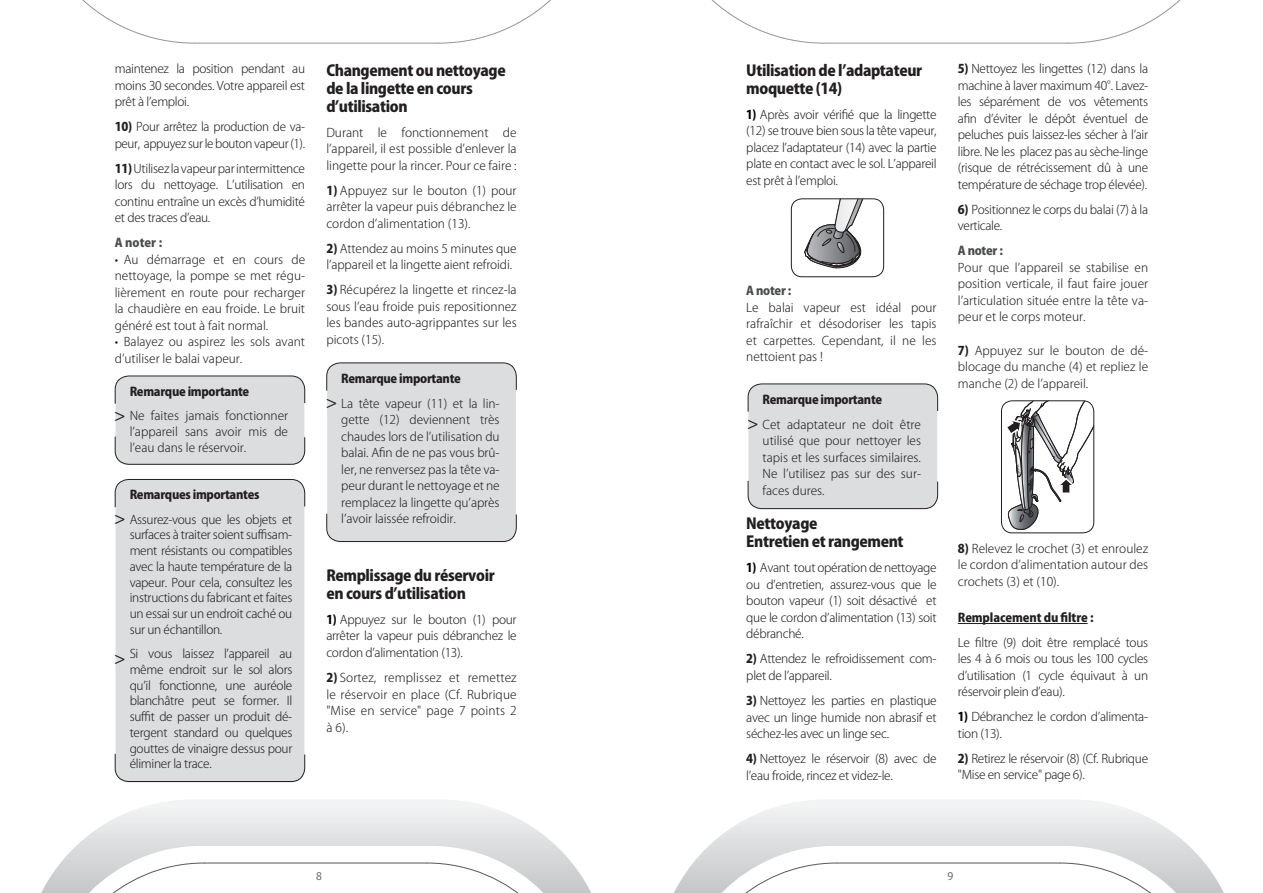
<style>
.page{position:relative;width:1263px;height:893px;background:#fff}
.page>*{position:absolute;margin:0;border:0;box-sizing:border-box;transform-origin:0 0}
.t1{font:18px "Times";color:#231f20}
.t2{font:800 15px/18px "Koz Go Std";letter-spacing:-.025em;color:#231f20}
.t3{font:300 12px/16.5px "Koz Go Std";letter-spacing:-.025em;color:#231f20;text-align:justify}
.t4{font:800 12px "Koz Go Std";letter-spacing:-.025em;color:#231f20}
.t5{font:300 12px/16.5px "Koz Go Std";color:#231f20}
.t6{font:800 12px "Koz Go Std";letter-spacing:-.025em;color:#4b4c4d}
.t7{font:10.5px "Koz Go Std";color:#57585a}
.s1{font-weight:800}
.s2{font-weight:800;color:#000}
</style>
<div class="page">
<svg style="left:711px;top:0;width:470px;height:44px"></svg>
<svg style="left:82px;top:0;width:469px;height:44px"></svg>
<svg style="left:41px;top:800px;width:550px;height:93px"></svg>
<svg style="left:44px;top:846px;width:545px;height:47px"></svg>
<svg style="left:674px;top:800px;width:550px;height:93px"></svg>
<svg style="left:676px;top:846px;width:545px;height:47px"></svg>
<hr style="left:958px;top:623px;width:129px;height:1px;background:#231f20">
<svg style="left:804px;top:200px;width:80px;height:68px"></svg>
<div style="left:791px;top:198px;width:93px;height:79px;border:1px solid #231f20;border-radius:11px"></div>
<div style="left:748px;top:384px;width:189px;height:125px;background:#dcdddf;border-radius:13px"></div>
<svg style="left:747px;top:383px;width:191px;height:29px"></svg>
<svg style="left:747px;top:481px;width:191px;height:28px"></svg>
<div style="left:1001px;top:400px;width:93px;height:133px;border:1px solid #231f20;border-radius:11px"></div>
<svg style="left:1004px;top:401px;width:90px;height:129px"></svg>
<div style="left:327px;top:363px;width:189px;height:178px;background:#dcdddf;border-radius:13px"></div>
<svg style="left:326px;top:362px;width:191px;height:29px"></svg>
<svg style="left:326px;top:513px;width:191px;height:29px"></svg>
<div style="left:116px;top:480px;width:188px;height:302px;background:#dcdddf;border-radius:13px"></div>
<svg style="left:114px;top:479px;width:191px;height:29px"></svg>
<svg style="left:114px;top:753px;width:191px;height:29px"></svg>
<div style="left:116px;top:376px;width:188px;height:89px;background:#dcdddf;border-radius:13px"></div>
<svg style="left:114px;top:375px;width:191px;height:29px"></svg>
<svg style="left:114px;top:436px;width:191px;height:29px"></svg>
<p class="t3" style="left:115px;top:61px;width:192px">maintenez la position pendant au moins 30 secondes. Votre appareil est prêt à l’emploi.</p>
<p class="t3" style="left:115px;top:119px;width:192px"><span class="s1">10)</span> Pour arrêtez la production de va&shy;peur, appuyez sur le bouton vapeur (1).</p>
<p class="t3" style="left:115px;top:160px;width:192px"><span class="s1">11)</span> Utilisez la vapeur par intermittence lors du nettoyage. L’utilisation en continu entraîne un excès d’humidité et des traces d’eau.</p>
<p class="t6" style="left:115px;top:235px;width:49px">A noter :</p>
<p class="t3" style="left:115px;top:251px;width:192px">• Au démarrage et en cours de nettoyage, la pompe se met régu&shy;lièrement en route pour recharger la chaudière en eau froide. Le bruit généré est tout à fait normal.</p>
<p class="t5" style="left:115px;top:334px;width:192px">• Balayez ou aspirez les sols avant d’utiliser le balai vapeur.</p>
<p class="t4" style="left:130px;top:384px;width:121px">Remarque importante</p>
<p class="t3" style="left:130px;top:408px;width:160px;line-height:15.8px">Ne faites jamais fonctionner l’appareil sans avoir mis de l’eau dans le réservoir.</p>
<h1 class="t1" style="left:115px;top:405px;width:12px">&gt;</h1>
<p class="t4" style="left:130px;top:487px;width:131px">Remarques importantes</p>
<p class="t3" style="left:130px;top:512px;width:164px;line-height:15.8px">Assurez-vous que les objets et surfaces à traiter soient suffisam&shy;ment résistants ou compatibles avec la haute température de la vapeur. Pour cela, consultez les instructions du fabricant et faites un essai sur un endroit caché ou sur un échantillon.</p>
<p class="t3" style="left:130px;top:646px;width:164px;line-height:15.8px">Si vous laissez l’appareil au même endroit sur le sol alors qu’il fonctionne, une auréole blanchâtre peut se former. Il suffit de passer un produit dé&shy;tergent standard ou quelques gouttes de vinaigre dessus pour éliminer la trace.</p>
<h1 class="t1" style="left:115px;top:508px;width:12px">&gt;</h1>
<h1 class="t1" style="left:115px;top:648px;width:12px">&gt;</h1>
<p class="t2" style="left:326px;top:62px;width:181px">Changement ou nettoyage de la lingette en cours d’utilisation</p>
<p class="t3" style="left:326px;top:124px;width:192px">Durant le fonctionnement de l’appareil, il est possible d’enlever la lingette pour la rincer. Pour ce faire :</p>
<p class="t3" style="left:326px;top:182px;width:192px"><span class="s1">1)</span> Appuyez sur le bouton (1) pour arrêter la vapeur puis débranchez le cordon d’alimentation (13).</p>
<p class="t3" style="left:326px;top:240px;width:192px"><span class="s1">2)</span> Attendez au moins 5 minutes que l’appareil et la lingette aient refroidi.</p>
<p class="t3" style="left:326px;top:282px;width:192px"><span class="s1">3)</span> Récupérez la lingette et rincez-la sous l’eau froide puis repositionnez les bandes auto-agrippantes sur les picots (15).</p>
<p class="t4" style="left:341px;top:371px;width:121px">Remarque importante</p>
<p class="t3" style="left:341px;top:395px;width:160px">La tête vapeur (11) et la lin&shy;gette (12) deviennent très chaudes lors de l’utilisation du balai. Afin de ne pas vous brû&shy;ler, ne renversez pas la tête va&shy;peur durant le nettoyage et ne remplacez la lingette qu’après l’avoir laissée refroidir.</p>
<h1 class="t1" style="left:326px;top:391px;width:12px">&gt;</h1>
<p class="t2" style="left:326px;top:567px;width:170px">Remplissage du réservoir en cours d’utilisation</p>
<p class="t3" style="left:326px;top:611px;width:192px"><span class="s2">1)</span> Appuyez sur le bouton (1) pour arrêter la vapeur puis débranchez le cordon d’alimentation (13).</p>
<p class="t3" style="left:326px;top:670px;width:192px"><span class="s1">2)</span> Sortez, remplissez et remettez le réservoir en place (Cf. Rubrique "Mise en service" page 7 points 2 à 6).</p>
<p class="t2" style="left:746px;top:62px;width:177px">Utilisation de l’adaptateur moquette (14)</p>
<p class="t3" style="left:746px;top:106px;width:192px"><span class="s2">1)</span> Après avoir vérifié que la lingette (12) se trouve bien sous la tête vapeur, placez l’adaptateur (14) avec la partie plate en contact avec le sol. L’appareil est prêt à l’emploi.</p>
<p class="t6" style="left:746px;top:283px;width:46px">A noter :</p>
<p class="t3" style="left:746px;top:299px;width:192px">Le balai vapeur est idéal pour rafraîchir et désodoriser les tapis et carpettes. Cependant, il ne les nettoient pas !</p>
<p class="t4" style="left:763px;top:392px;width:121px">Remarque importante</p>
<p class="t3" style="left:763px;top:416px;width:160px">Cet adaptateur ne doit être utilisé que pour nettoyer les tapis et les surfaces similaires.<br>Ne l’utilisez pas sur des sur&shy;faces dures.</p>
<h1 class="t1" style="left:748px;top:412px;width:12px">&gt;</h1>
<p class="t2" style="left:746px;top:516px;width:159px">Nettoyage<br>Entretien et rangement</p>
<p class="t3" style="left:746px;top:560px;width:192px"><span class="s2">1)</span> Avant tout opération de nettoyage ou d’entretien, assurez-vous que le bouton vapeur (1) soit désactivé et que le cordon d’alimentation (13) soit débranché.</p>
<p class="t3" style="left:746px;top:651px;width:192px"><span class="s1">2)</span> Attendez le refroidissement com&shy;plet de l’appareil.</p>
<p class="t3" style="left:746px;top:692px;width:192px"><span class="s1">3)</span> Nettoyez les parties en plastique avec un linge humide non abrasif et séchez-les avec un linge sec.</p>
<p class="t3" style="left:746px;top:751px;width:192px"><span class="s1">4)</span> Nettoyez le réservoir (8) avec de l’eau froide, rincez et videz-le.</p>
<p class="t3" style="left:958px;top:61px;width:192px"><span class="s1">5)</span> Nettoyez les lingettes (12) dans la machine à laver maximum 40°. Lavez&shy;les séparément de vos vêtements afin d’éviter le dépôt éventuel de peluches puis laissez-les sécher à l’air libre. Ne les placez pas au sèche-linge (risque de rétrécissement dû à une température de séchage trop élevée).</p>
<p class="t3" style="left:958px;top:202px;width:192px"><span class="s1">6)</span> Positionnez le corps du balai (7) à la verticale.</p>
<p class="t6" style="left:958px;top:243px;width:46px">A noter :</p>
<p class="t3" style="left:958px;top:260px;width:192px">Pour que l’appareil se stabilise en position verticale, il faut faire jouer l’articulation située entre la tête va&shy;peur et le corps moteur.</p>
<p class="t3" style="left:958px;top:342px;width:192px"><span class="s1">7)</span> Appuyez sur le bouton de dé&shy;blocage du manche (4) et repliez le manche (2) de l’appareil.</p>
<p class="t3" style="left:958px;top:540px;width:192px"><span class="s1">8)</span> Relevez le crochet (3) et enroulez le cordon d’alimentation autour des crochets (3) et (10).</p>
<p class="t4" style="left:958px;top:609px;width:137px">Remplacement du filtre :</p>
<p class="t3" style="left:958px;top:634px;width:192px">Le filtre (9) doit être remplacé tous les 4 à 6 mois ou tous les 100 cycles d’utilisation (1 cycle équivaut à un réservoir plein d’eau).</p>
<p class="t3" style="left:958px;top:709px;width:192px"><span class="s2">1)</span> Débranchez le cordon d’alimenta&shy;tion (13).</p>
<p class="t3" style="left:958px;top:750px;width:192px"><span class="s1">2)</span> Retirez le réservoir (8) (Cf. Rubrique "Mise en service" page 6).</p>
<p class="t7" style="left:316px;top:870px;width:7px">8</p>
<p class="t7" style="left:947px;top:870px;width:7px">9</p>
</div>
